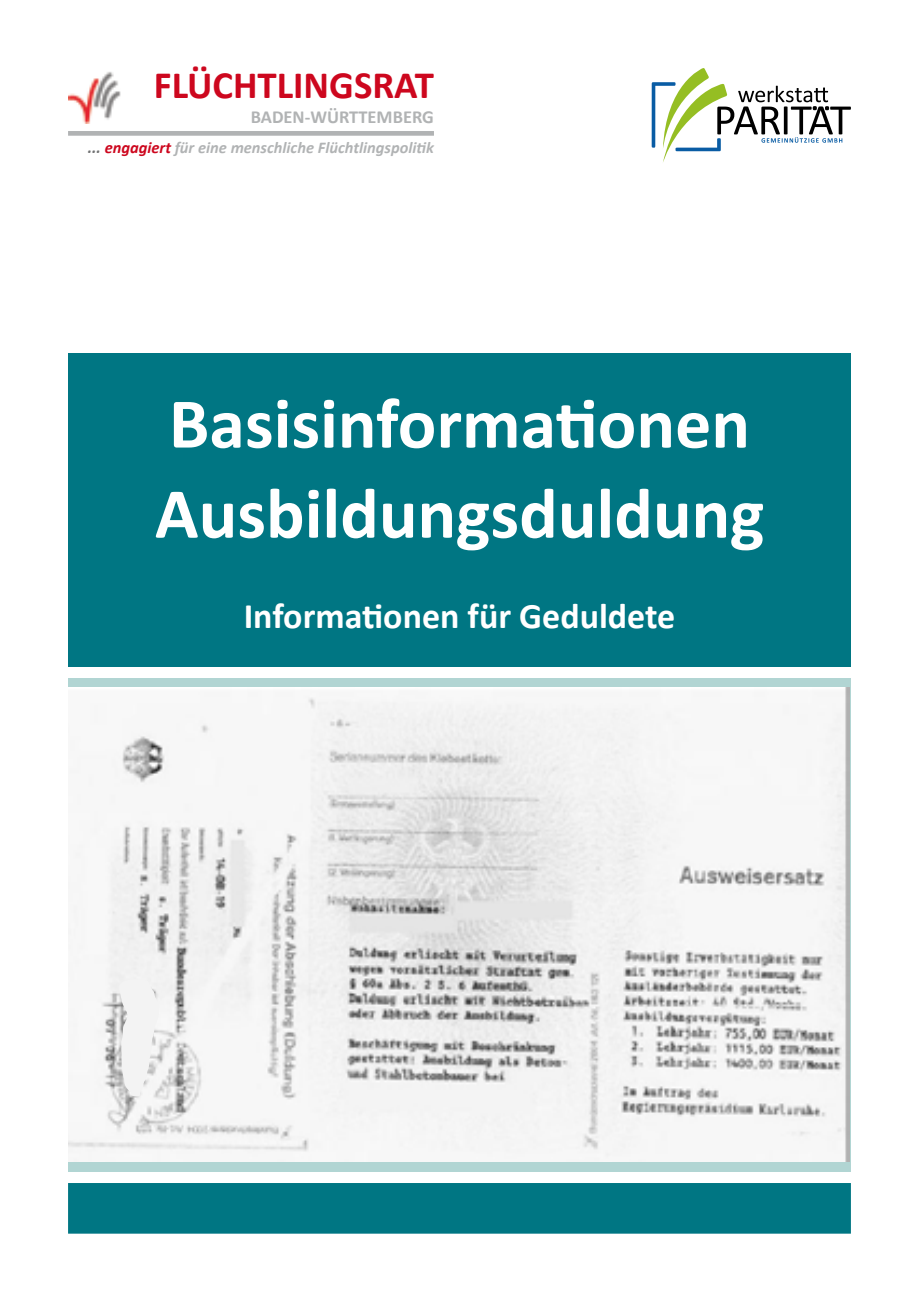
<style>
.page{position:relative;width:919px;height:1310px;background:#fff}
.page>*{position:absolute;margin:0;border:0;box-sizing:border-box;transform-origin:0 0}
.t1{font:700 72px/90px "Calibri";color:#fff}
.t2{font:700 38.7px "Calibri";color:#cd071e}
.t3{font:700 36px "Calibri";color:#fff}
.t4{font:700 18.3px "Calibri";color:#b1b3b4}
.t5{font:italic 700 16.5px "Calibri";color:#b1b3b4}
.s1{color:#707172}
.s2{color:#cd071e}
</style>
<div class="page">
<div style="left:68px;top:353px;width:782px;height:314px;background:#007683"></div>
<div style="left:68px;top:678px;width:782px;height:493px;background:#b1d5d3"></div>
<img style="left:68px;top:687px;width:781px;height:474px">
<div style="left:68px;top:1183px;width:782px;height:50px;background:#007683"></div>
<svg style="left:651px;top:68px;width:199px;height:94px"></svg>
<div style="left:68px;top:131px;width:366px;height:5px;background:#b1b3b4"></div>
<img style="left:68px;top:72px;width:53px;height:51px">
<svg style="left:119px;top:978px;width:40px;height:119px;background:#ececec"></svg>
<h2 class="t2" style="left:154px;top:60px;width:281px">FLÜCHTLINGSRAT</h2>
<p class="t4" style="left:251px;top:105px;width:185px">BADEN-WÜRTTEMBERG</p>
<p class="t5" style="left:88px;top:137px;width:347px"><span class="s1">...</span> <span class="s2">engagiert</span> für eine menschliche Flüchtlingspolitik</p>
<h1 class="t1" style="left:155px;top:378px;width:611px">Basisinformationen<br>Ausbildungsduldung</h1>
<h3 class="t3" style="left:244px;top:592px;width:433px">Informationen für Geduldete</h3>
</div>
